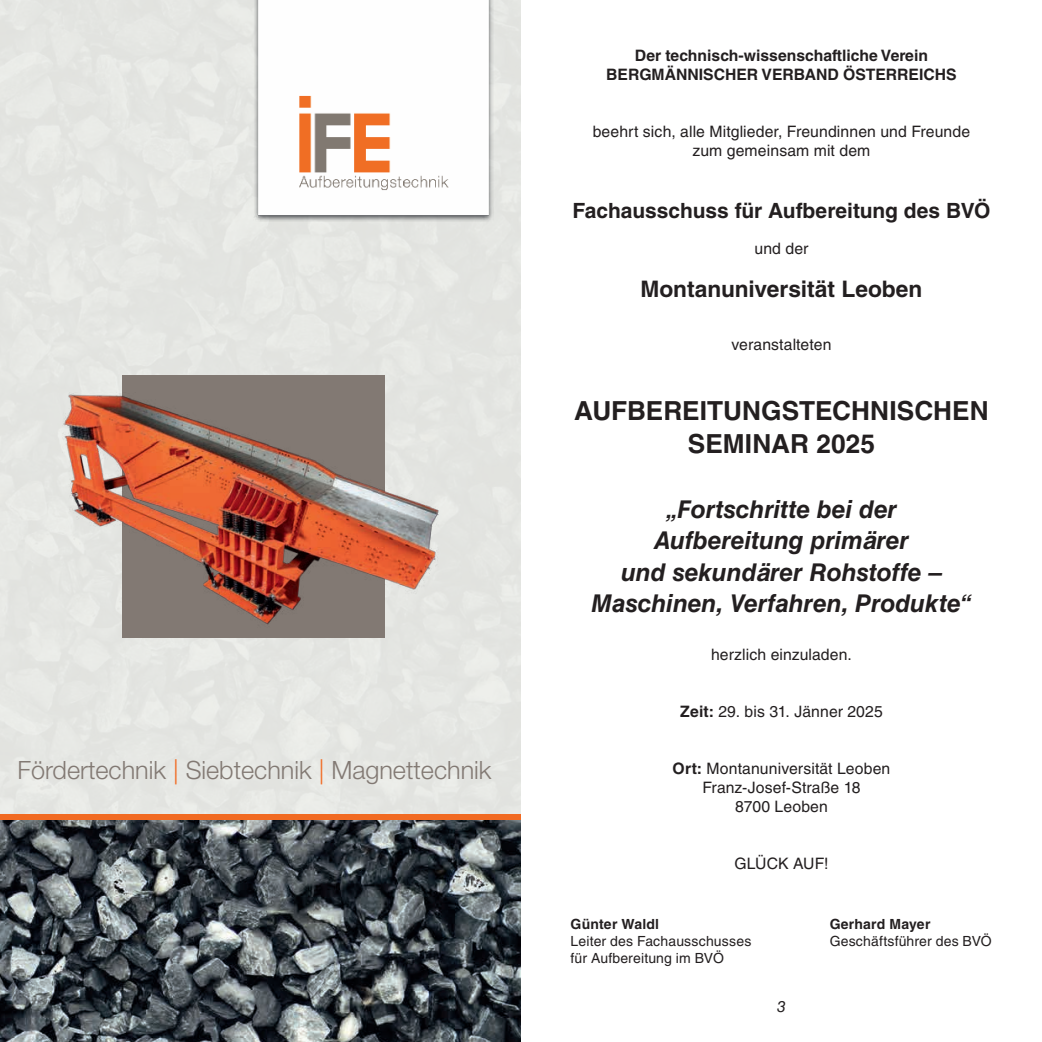
<style>
.page{position:relative;width:1042px;height:1042px;background:#fff}
.page>*{position:absolute;margin:0;border:0;box-sizing:border-box;transform-origin:0 0}
.t1{font:700 26.25px/33.2px "Helvetica LT Std";color:#231f20;text-align:center}
.t2{font:300 25.2px "Helvetica Neue LT Std";color:#827973}
.t3{font:italic 700 24.5px/31.5px "Helvetica LT Std";letter-spacing:-.005em;color:#231f20;text-align:center}
.t4{font:700 22.75px "Helvetica LT Std";color:#231f20}
.t5{font:700 21px "Helvetica LT Std";letter-spacing:-.005em;color:#231f20}
.t6{font:15.75px/18.9px "Helvetica LT Std";letter-spacing:.01em;color:#231f20;text-align:center}
.t7{font:700 15.75px/18.9px "Helvetica LT Std";color:#231f20;text-align:center}
.t8{font:italic 15.75px "Helvetica LT Std";color:#231f20}
.t9{font:14px "Helvetica LT Std";letter-spacing:.01em;color:#231f20}
.t10{font:700 14px "Helvetica LT Std";letter-spacing:.015em;color:#231f20}
.s1{color:#f16a22}
.s2{font-weight:700}
</style>
<div class="page">
<img style="left:0;top:819px;width:521px;height:223px">
<div style="left:0;top:0;width:521px;height:819px;background:#e5e6e2"></div>
<img style="left:254px;top:0;width:239px;height:222px">
<div style="left:0;top:814px;width:521px;height:5px;background:#f16a22"></div>
<img style="left:63px;top:375px;width:376px;height:262px">
<h2 class="t2" style="left:18px;top:754px;width:475px">Fördertechnik <span class="s1">|</span> Siebtechnik <span class="s1">|</span> Magnettechnik</h2>
<p class="t7" style="left:606px;top:46px;width:352px">Der technisch-wissenschaftliche Verein<br>BERGMÄNNISCHER VERBAND ÖSTERREICHS</p>
<p class="t6" style="left:593px;top:122px;width:379px">beehrt sich, alle Mitglieder, Freundinnen und Freunde zum gemeinsam mit dem</p>
<h3 class="t5" style="left:572px;top:198px;width:419px">Fachausschuss für Aufbereitung des BVÖ</h3>
<p class="t6" style="left:754px;top:239px;width:55px">und der</p>
<h3 class="t4" style="left:640px;top:275px;width:284px">Montanuniversität Leoben</h3>
<p class="t6" style="left:731px;top:335px;width:101px">veranstalteten</p>
<h1 class="t1" style="left:574px;top:393px;width:416px">AUFBEREITUNGSTECHNISCHEN<br>SEMINAR 2025</h1>
<h3 class="t3" style="left:591px;top:493px;width:381px">„Fortschritte bei der<br>Aufbereitung primärer<br>und sekundärer Rohstoffe –<br>Maschinen, Verfahren, Produkte“</h3>
<p class="t6" style="left:711px;top:645px;width:142px">herzlich einzuladen.</p>
<p class="t6" style="left:680px;top:702px;width:204px"><span class="s2">Zeit:</span> 29. bis 31. Jänner 2025</p>
<p class="t6" style="left:672px;top:759px;width:219px"><span class="s2">Ort:</span> Montanuniversität Leoben<br>Franz-Josef-Straße 18<br>8700 Leoben</p>
<p class="t6" style="left:734px;top:854px;width:96px">GLÜCK AUF!</p>
<p class="t10" style="left:570px;top:915px;width:90px">Günter Waldl</p>
<p class="t10" style="left:829px;top:915px;width:102px">Gerhard Mayer</p>
<p class="t9" style="left:570px;top:933px;width:182px">Leiter des Fachausschusses</p>
<p class="t9" style="left:829px;top:933px;width:164px">Geschäftsführer des BVÖ</p>
<p class="t9" style="left:570px;top:949px;width:155px">für Aufbereitung im BVÖ</p>
<p class="t8" style="left:777px;top:997px;width:10px">3</p>
</div>
